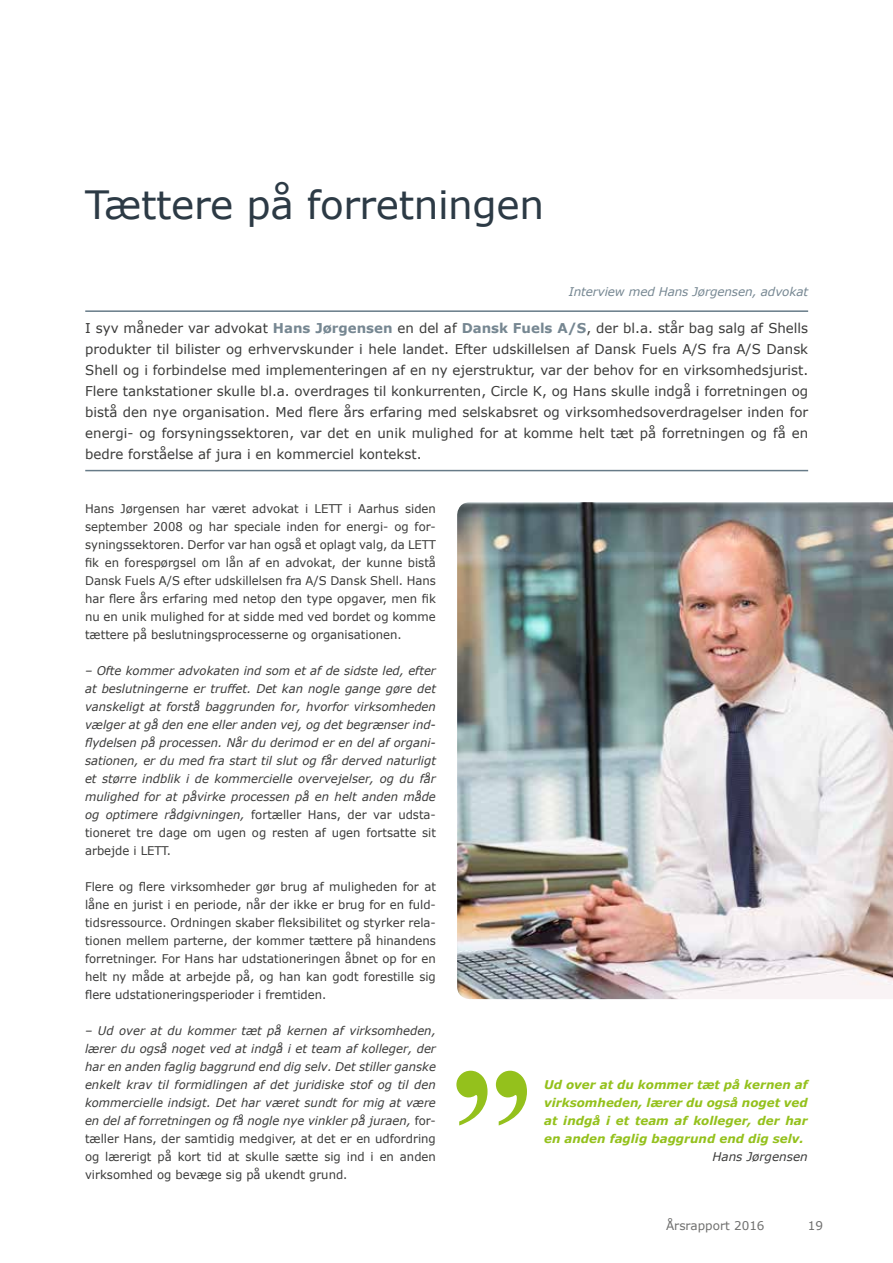
<style>
.page{position:relative;width:893px;height:1263px;background:#fff}
.page>*{position:absolute;margin:0;border:0;box-sizing:border-box;transform-origin:0 0}
.t1{font:700 168px "Times New Roman";color:#94c11c}
.t2{font:39px "Verdana";letter-spacing:-.01em;color:#2c3a45}
.t3{font:13.5px/21px "Verdana";color:#3b3b3a;text-align:justify}
.t4{font:italic 12px/18px "Verdana";color:#3b3b3a;text-align:justify}
.t5{font:12px/18px "Verdana";color:#3b3b3a}
.t6{font:italic 700 12px/18px "Verdana";color:#94c11c;text-align:justify}
.t7{font:italic 12px "Verdana";letter-spacing:-.01em;color:#768792}
.t8{font:12px "Verdana";color:#6f6f6e}
.s1{font-weight:700;color:#768792}
.s2{font-style:normal}
</style>
<div class="page">
<hr style="left:85px;top:310px;width:723px;height:2px;background:#677b88">
<hr style="left:85px;top:470px;width:723px;height:1px;background:#677b88">
<img style="left:457px;top:502px;width:436px;height:497px">
<h2 class="t2" style="left:85px;top:178px;width:460px">Tættere på forretningen</h2>
<p class="t7" style="left:569px;top:283px;width:241px">Interview med Hans Jørgensen, advokat</p>
<p class="t3" style="left:85px;top:318px;width:725px">I syv måneder var advokat <span class="s1">Hans Jørgensen</span> en del af <span class="s1">Dansk Fuels A/S</span>, der bl.a. står bag salg af Shells produkter til bilister og erhvervskunder i hele landet. Efter udskillelsen af Dansk Fuels A/S fra A/S Dansk Shell og i forbindelse med implementeringen af en ny ejerstruktur, var der behov for en virksomhedsjurist.<br>Flere tankstationer skulle bl.a. overdrages til konkurrenten, Circle K, og Hans skulle indgå i forretningen og bistå den nye organisation. Med flere års erfaring med selskabsret og virksomhedsoverdragelser inden for energi- og forsyningssektoren, var det en unik mulighed for at komme helt tæt på forretningen og få en bedre forståelse af jura i en kommerciel kontekst.</p>
<p class="t5" style="left:85px;top:499px;width:352px">Hans Jørgensen har været advokat i LETT i Aarhus siden september 2008 og har speciale inden for energi- og for&shy;syningssektoren. Derfor var han også et oplagt valg, da LETT fik en forespørgsel om lån af en advokat, der kunne bistå Dansk Fuels A/S efter udskillelsen fra A/S Dansk Shell. Hans har flere års erfaring med netop den type opgaver, men fik nu en unik mulighed for at sidde med ved bordet og komme tættere på beslutningsprocesserne og organisationen.</p>
<p class="t4" style="left:85px;top:661px;width:352px">– Ofte kommer advokaten ind som et af de sidste led, efter at beslutningerne er truffet. Det kan nogle gange gøre det vanskeligt at forstå baggrunden for, hvorfor virksomheden vælger at gå den ene eller anden vej, og det begrænser ind&shy;flydelsen på processen. Når du derimod er en del af organi&shy;sationen, er du med fra start til slut og får derved naturligt et større indblik i de kommercielle overvejelser, og du får mulighed for at påvirke processen på en helt anden måde og optimere rådgivningen, <span class="s2">fortæller Hans, der var udsta&shy;tioneret tre dage om ugen og resten af ugen fortsatte sit arbejde i LETT.</span></p>
<p class="t5" style="left:85px;top:877px;width:352px;text-align:justify">Flere og flere virksomheder gør brug af muligheden for at låne en jurist i en periode, når der ikke er brug for en fuld&shy;tidsressource. Ordningen skaber fleksibilitet og styrker rela&shy;tionen mellem parterne, der kommer tættere på hinandens forretninger. For Hans har udstationeringen åbnet op for en helt ny måde at arbejde på, og han kan godt forestille sig flere udstationeringsperioder i fremtiden.</p>
<p class="t4" style="left:85px;top:1021px;width:352px">– Ud over at du kommer tæt på kernen af virksomheden, lærer du også noget ved at indgå i et team af kolleger, der har en anden faglig baggrund end dig selv. Det stiller ganske enkelt krav til formidlingen af det juridiske stof og til den kommercielle indsigt. Det har været sundt for mig at være en del af forretningen og få nogle nye vinkler på juraen, <span class="s2">for&shy;tæller Hans, der samtidig medgiver, at det er en udfordring og lærerigt på kort tid at skulle sætte sig ind i en anden virksomhed og bevæge sig på ukendt grund.</span></p>
<h1 class="t1" style="left:450px;top:924px;width:85px">„</h1>
<p class="t6" style="left:544px;top:1075px;width:265px">Ud over at du kommer tæt på kernen af virksomheden, lærer du også noget ved at indgå i et team af kolleger, der har en anden faglig baggrund end dig selv.</p>
<p class="t4" style="left:712px;top:1147px;width:97px">Hans Jørgensen</p>
<p class="t8" style="left:666px;top:1217px;width:100px">Årsrapport 2016</p>
<p class="t8" style="left:808px;top:1217px;width:17px">19</p>
</div>
